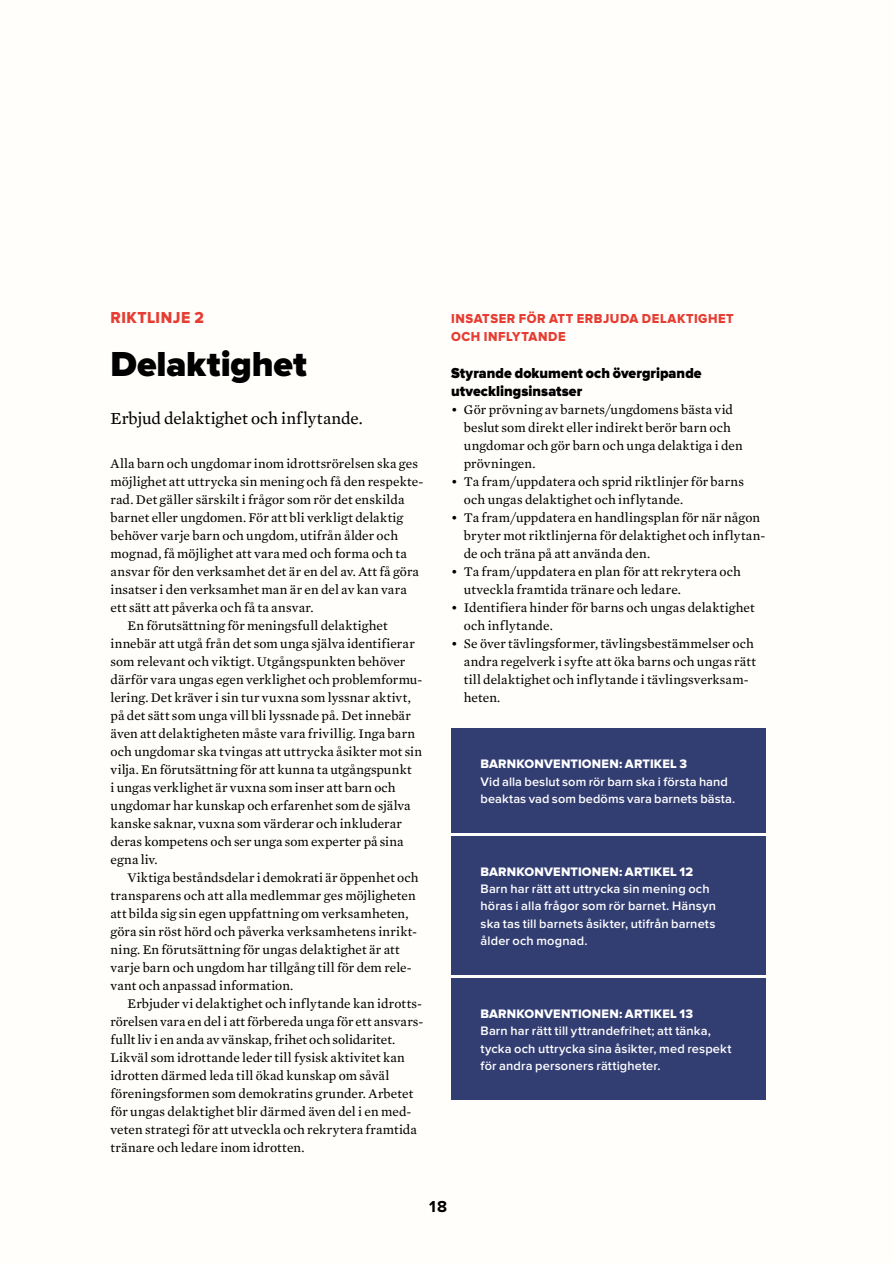
<style>
.page{position:relative;width:893px;height:1263px;background:#fffefa}
.page>*{position:absolute;margin:0;border:0;box-sizing:border-box;transform-origin:0 0}
.t1{font:900 36px "Proxima Nova";letter-spacing:-.005em;color:#000}
.t2{font:17.25px "Mercury Text G2";letter-spacing:-.005em;color:#000}
.t3{font:16.5px "Proxima Nova Extrabld";letter-spacing:.035em;color:#e63d33;scale:.95 1}
.t4{font:700 16.5px "Proxima Nova";color:#000}
.t5{font:900 15px/18px "Proxima Nova";letter-spacing:.005em;color:#000;scale:.95 1}
.t6{font:13.5px/18px "Mercury Text G2";letter-spacing:.005em;color:#000}
.t7{font:13.5px/17.2px "Proxima Nova Extrabld";letter-spacing:.045em;color:#e63d33;scale:.95 1}
.t8{font:600 12.75px/17.2px "Proxima Nova";letter-spacing:.01em;color:#fff}
.t9{font:12.75px "Proxima Nova Extrabld";letter-spacing:.015em;color:#fff}
</style>
<div class="page">
<div style="left:451px;top:729px;width:314px;height:104px;background:#323d72"></div>
<div style="left:451px;top:836px;width:314px;height:139px;background:#323d72"></div>
<div style="left:451px;top:978px;width:314px;height:121px;background:#323d72"></div>
<p class="t3" style="left:111px;top:310px;width:100px">RIKTLINJE 2</p>
<h1 class="t1" style="left:111px;top:348px;width:198px">Delaktighet</h1>
<p class="t2" style="left:111px;top:408px;width:254px">Erbjud delaktighet och inflytande.</p>
<p class="t6" style="left:111px;top:455px;width:309px">Alla barn och ungdomar inom idrottsrörelsen ska ges</p>
<p class="t6" style="left:111px;top:473px;width:314px">möjlighet att uttrycka sin mening och få den respekte-</p>
<p class="t6" style="left:111px;top:491px;width:295px">rad. Det gäller särskilt i frågor som rör det enskilda</p>
<p class="t6" style="left:111px;top:509px;width:294px">barnet eller ungdomen. För att bli verkligt delaktig</p>
<p class="t6" style="left:111px;top:527px;width:289px">behöver varje barn och ungdom, utifrån ålder och</p>
<p class="t6" style="left:111px;top:545px;width:298px">mognad, få möjlighet att vara med och forma och ta</p>
<p class="t6" style="left:111px;top:563px;width:310px">ansvar för den verksamhet det är en del av. Att få göra</p>
<p class="t6" style="left:111px;top:581px;width:298px">insatser i den verksamhet man är en del av kan vara</p>
<p class="t6" style="left:111px;top:599px;width:205px">ett sätt att påverka och få ta ansvar.</p>
<p class="t6" style="left:128px;top:617px;width:262px">En förutsättning för meningsfull delaktighet</p>
<p class="t6" style="left:111px;top:635px;width:306px">innebär att utgå från det som unga själva identifierar</p>
<p class="t6" style="left:111px;top:653px;width:296px">som relevant och viktigt. Utgångspunkten behöver</p>
<p class="t6" style="left:111px;top:671px;width:313px">därför vara ungas egen verklighet och problemformu-</p>
<p class="t6" style="left:111px;top:689px;width:302px">lering. Det kräver i sin tur vuxna som lyssnar aktivt,</p>
<p class="t6" style="left:111px;top:707px;width:302px">på det sätt som unga vill bli lyssnade på. Det innebär</p>
<p class="t6" style="left:111px;top:724px;width:306px">även att delaktigheten måste vara frivillig. Inga barn</p>
<p class="t6" style="left:111px;top:742px;width:313px">och ungdomar ska tvingas att uttrycka åsikter mot sin</p>
<p class="t6" style="left:111px;top:760px;width:303px">vilja. En förutsättning för att kunna ta utgångspunkt</p>
<p class="t6" style="left:111px;top:778px;width:287px">i ungas verklighet är vuxna som inser att barn och</p>
<p class="t6" style="left:111px;top:796px;width:302px">ungdomar har kunskap och erfarenhet som de själva</p>
<p class="t6" style="left:111px;top:814px;width:293px">kanske saknar, vuxna som värderar och inkluderar</p>
<p class="t6" style="left:111px;top:832px;width:294px">deras kompetens och ser unga som experter på sina</p>
<p class="t6" style="left:111px;top:850px;width:49px">egna liv.</p>
<p class="t6" style="left:128px;top:868px;width:293px">Viktiga beståndsdelar i demokrati är öppenhet och</p>
<p class="t6" style="left:111px;top:886px;width:307px">transparens och att alla medlemmar ges möjligheten</p>
<p class="t6" style="left:111px;top:904px;width:300px">att bilda sig sin egen uppfattning om verksamheten,</p>
<p class="t6" style="left:111px;top:922px;width:308px">göra sin röst hörd och påverka verksamhetens inrikt-</p>
<p class="t6" style="left:111px;top:940px;width:291px">ning. En förutsättning för ungas delaktighet är att</p>
<p class="t6" style="left:111px;top:958px;width:303px">varje barn och ungdom har tillgång till för dem rele-</p>
<p class="t6" style="left:111px;top:976px;width:184px">vant och anpassad information.</p>
<p class="t6" style="left:128px;top:994px;width:296px">Erbjuder vi delaktighet och inflytande kan idrotts-</p>
<p class="t6" style="left:111px;top:1012px;width:314px">rörelsen vara en del i att förbereda unga för ett ansvars-</p>
<p class="t6" style="left:111px;top:1030px;width:286px">fullt liv i en anda av vänskap, frihet och solidaritet.</p>
<p class="t6" style="left:111px;top:1048px;width:296px">Likväl som idrottande leder till fysisk aktivitet kan</p>
<p class="t6" style="left:111px;top:1066px;width:280px">idrotten därmed leda till ökad kunskap om såväl</p>
<p class="t6" style="left:111px;top:1084px;width:304px">föreningsformen som demokratins grunder. Arbetet</p>
<p class="t6" style="left:111px;top:1102px;width:302px">för ungas delaktighet blir därmed även del i en med-</p>
<p class="t6" style="left:111px;top:1120px;width:308px">veten strategi för att utveckla och rekrytera framtida</p>
<p class="t6" style="left:111px;top:1138px;width:195px">tränare och ledare inom idrotten.</p>
<p class="t7" style="left:451px;top:311px;width:299px">INSATSER FÖR ATT ERBJUDA DELAKTIGHET<br>OCH INFLYTANDE</p>
<p class="t5" style="left:451px;top:365px;width:265px">Styrande dokument och övergripande utvecklingsinsatser</p>
<p class="t6" style="left:464px;top:401px;width:280px;text-indent:-13px">• Gör prövning av barnets/ungdomens bästa vid beslut som direkt eller indirekt berör barn och ungdomar och gör barn och unga delaktiga i den prövningen.</p>
<p class="t6" style="left:464px;top:473px;width:282px;text-indent:-13px">• Ta fram/uppdatera och sprid riktlinjer för barns och ungas delaktighet och inflytande.</p>
<p class="t6" style="left:464px;top:509px;width:303px;text-indent:-13px">• Ta fram/uppdatera en handlingsplan för när någon bryter mot riktlinjerna för delaktighet och inflytan&shy;de och träna på att använda den.</p>
<p class="t6" style="left:464px;top:563px;width:279px;text-indent:-13px">• Ta fram/uppdatera en plan för att rekrytera och utveckla framtida tränare och ledare.</p>
<p class="t6" style="left:464px;top:599px;width:292px;text-indent:-13px">• Identifiera hinder för barns och ungas delaktighet och inflytande.</p>
<p class="t6" style="left:464px;top:635px;width:294px;text-indent:-13px">• Se över tävlingsformer, tävlingsbestämmelser och andra regelverk i syfte att öka barns och ungas rätt till delaktighet och inflytande i tävlingsverksam&shy;heten.</p>
<p class="t9" style="left:480px;top:758px;width:208px">BARNKONVENTIONEN: ARTIKEL 3</p>
<p class="t8" style="left:480px;top:773px;width:256px">Vid alla beslut som rör barn ska i första hand beaktas vad som bedöms vara barnets bästa.</p>
<p class="t9" style="left:480px;top:866px;width:214px">BARNKONVENTIONEN: ARTIKEL 12</p>
<p class="t8" style="left:480px;top:881px;width:237px">Barn har rätt att uttrycka sin mening och höras i alla frågor som rör barnet. Hänsyn ska tas till barnets åsikter, utifrån barnets ålder och mognad.</p>
<p class="t9" style="left:480px;top:1008px;width:214px">BARNKONVENTIONEN: ARTIKEL 13</p>
<p class="t8" style="left:480px;top:1023px;width:252px">Barn har rätt till yttrandefrihet; att tänka, tycka och uttrycka sina åsikter, med respekt för andra personers rättigheter.</p>
<p class="t4" style="left:429px;top:1198px;width:20px">18</p>
</div>
